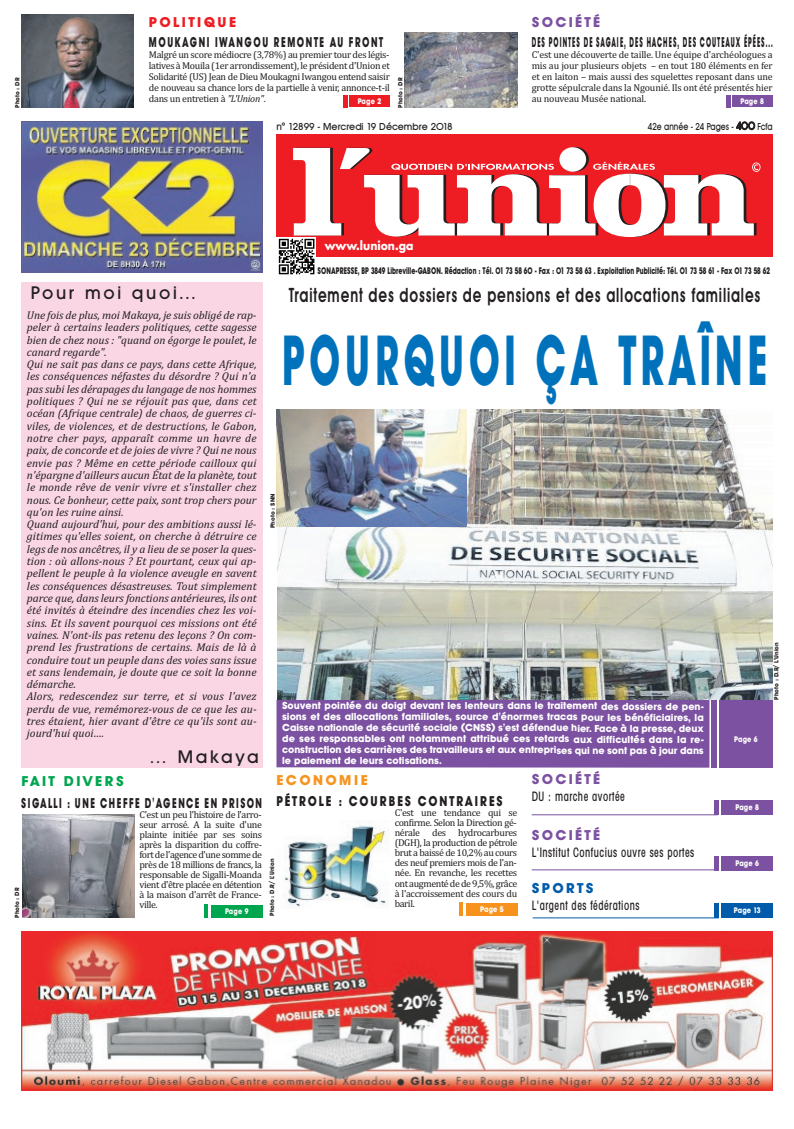
<style>
.page{position:relative;width:794px;height:1129px;background:#fff}
.page>*{position:absolute;margin:0;border:0;box-sizing:border-box;transform-origin:0 0}
.t1{font:700 70px "Avant Garde BQ";letter-spacing:.12em;color:#0072bc;scale:.55 1}
.t2{font:600 20px "Avant Garde BQ";letter-spacing:.06em;color:#231f20;scale:.7 1}
.t3{font:500 18px "Avant Garde BQ";letter-spacing:.15em;color:#231f20}
.t4{font:700 14px "Avant Garde BQ";letter-spacing:.17em;color:#231f20;scale:.65 1}
.t5{font:700 14px "Avant Garde BQ";letter-spacing:.17em;color:#231f20;scale:.45 1}
.t6{font:700 14px "Avant Garde BQ";letter-spacing:.17em;color:#231f20;scale:.8 1}
.t7{font:700 14px "Avant Garde BQ";letter-spacing:.16em;color:#7c51a1}
.t8{font:700 14px "Avant Garde BQ";letter-spacing:.15em;color:#00a54f}
.t9{font:700 14px "Avant Garde BQ";letter-spacing:.17em;color:#ee1d23}
.t10{font:700 14px "Avant Garde BQ";letter-spacing:.17em;color:#f7931d}
.t11{font:700 14px "Avant Garde BQ";letter-spacing:.17em;color:#015aaa}
.t12{font:500 condensed 13px "Avant Garde";letter-spacing:.05em;color:#231f20;scale:.8 1}
.t13{font:700 11.9px "Futura";color:#fff;scale:.91 1}
.t14{font:italic 11.4px/12.3px "Cambria";color:#231f20}
.t15{font:10px/10px "Cambria";letter-spacing:-.03em;color:#231f20;text-align:justify}
.t16{font:700 10px/11px "Avant Garde BQ";color:#fff;text-align:justify}
.t17{font:500 10px "Avant Garde BQ";color:#231f20}
.t18{font:500 10px "Avant Garde BQ";color:#231f20;scale:.8 1}
.t19{font:700 9.4px "Avant Garde BQ";color:#231f20;scale:.68 1}
.t20{font:700 8px "Avant Garde BQ";letter-spacing:.02em;color:#fff;scale:.85 1}
.t21{font:700 6px "Avant Garde BQ";color:#231f20}
.s1{font-style:italic}
.s2{font-size:11px}
</style>
<div class="page">
<div style="left:276px;top:135px;width:496px;height:122px;background:#ee1d23"></div>
<svg style="left:293px;top:148px;width:467px;height:89px"></svg>
<div style="left:21px;top:283px;width:241px;height:485px;background:#fad6e5"></div>
<hr style="left:531px;top:814px;width:186px;height:1px;background:#7c51a1">
<hr style="left:531px;top:869px;width:186px;height:1px;background:#7c51a1">
<hr style="left:532px;top:917px;width:186px;height:1px;background:#015aaa">
<div style="left:276px;top:699px;width:433px;height:68px;background:#7c51a1"></div>
<img style="left:276px;top:238px;width:39px;height:37px">
<img style="left:21px;top:931px;width:751px;height:158px">
<img style="left:21px;top:122px;width:241px;height:150px">
<div style="left:719px;top:699px;width:53px;height:68px;background:#7c51a1"></div>
<div style="left:711px;top:699px;width:5px;height:68px;background:#7c51a1"></div>
<img style="left:278px;top:409px;width:494px;height:290px">
<img style="left:276px;top:409px;width:190px;height:117px">
<div style="left:349px;top:95px;width:40px;height:12px;background:#ee1d23"></div>
<hr style="left:343px;top:95px;width:4px;height:13px;background:#ee1d23">
<img style="left:21px;top:14px;width:113px;height:94px">
<div style="left:732px;top:95px;width:40px;height:12px;background:#7c51a1"></div>
<hr style="left:726px;top:95px;width:4px;height:13px;background:#7c51a1">
<img style="left:404px;top:32px;width:113px;height:75px">
<div style="left:211px;top:904px;width:51px;height:13px;background:#00a54f"></div>
<img style="left:23px;top:814px;width:111px;height:103px">
<hr style="left:204px;top:904px;width:4px;height:13px;background:#00a54f">
<div style="left:466px;top:902px;width:51px;height:13px;background:#f7931d"></div>
<img style="left:284px;top:820px;width:105px;height:88px">
<hr style="left:459px;top:902px;width:4px;height:13px;background:#f7931d">
<div style="left:721px;top:800px;width:51px;height:14px;background:#7c51a1"></div>
<div style="left:714px;top:800px;width:5px;height:14px;background:#7c51a1"></div>
<div style="left:721px;top:855px;width:51px;height:14px;background:#7c51a1"></div>
<div style="left:714px;top:855px;width:5px;height:14px;background:#7c51a1"></div>
<div style="left:721px;top:903px;width:51px;height:14px;background:#015aaa"></div>
<div style="left:714px;top:903px;width:5px;height:14px;background:#015aaa"></div>
<p class="t21" style="left:14px;top:108px;width:32px;rotate:-90deg">Photo : DR</p>
<p class="t9" style="left:149px;top:14px;width:89px">POLITIQUE</p>
<p class="t4" style="left:149px;top:34px;width:362px">MOUKAGNI IWANGOU REMONTE AU FRONT</p>
<p class="t15" style="left:149px;top:49px;width:242px;line-height:11px">Malgré un score médiocre (3,78%) au premier tour des légis&shy;latives à Mouila (1er arrondissement), le président d'Union et Solidarité (US) Jean de Dieu Moukagni Iwangou entend saisir de nouveau sa chance lors de la partielle à venir, annonce-t-il dans un entretien à <span class="s1">"L'Union"</span>.</p>
<p class="t20" style="left:358px;top:97px;width:29px">Page 2</p>
<p class="t21" style="left:397px;top:108px;width:32px;rotate:-90deg">Photo : DR</p>
<p class="t7" style="left:531px;top:14px;width:70px">SOCIÉTÉ</p>
<p class="t5" style="left:532px;top:34px;width:537px">DES POINTES DE SAGAIE, DES HACHES, DES COUTEAUX ÉPÉES...</p>
<p class="t15" style="left:531px;top:49px;width:242px;line-height:11px">C'est une découverte de taille. Une équipe d'archéologues a mis au jour plusieurs objets – en tout 180 éléments en fer et en laiton – mais aussi des squelettes reposant dans une grotte sépulcrale dans la Ngounié. Ils ont été présentés hier au nouveau Musée national.</p>
<p class="t20" style="left:740px;top:97px;width:29px">Page 8</p>
<p class="t17" style="left:276px;top:121px;width:178px">n° 12899 - Mercredi 19 Décembre 2018</p>
<p class="t18" style="left:648px;top:121px;width:157px">42e année - 24 Pages - <span class="s2">400</span> Fcfa</p>
<h3 class="t3" style="left:31px;top:283px;width:166px">Pour moi quoi...</h3>
<p class="t13" style="left:325px;top:240px;width:99px">www.lunion.ga</p>
<p class="t19" style="left:317px;top:266px;width:667px">SONAPRESSE, BP 3849 Libreville-GABON. Rédaction : Tél. 01 73 58 60 - Fax : 01 73 58 63 . Exploitation Publicité: Tél. 01 73 58 61 - Fax 01 73 58 62</p>
<h2 class="t2" style="left:289px;top:284px;width:675px">Traitement des dossiers de pensions et des allocations familiales</h2>
<p class="t14" style="left:27px;top:309px;width:231px">Une fois de plus, moi Makaya, je suis obligé de rap&shy;peler à certains leaders politiques, cette sagesse bien de chez nous : "quand on égorge le poulet, le canard regarde".<br>Qui ne sait pas dans ce pays, dans cette Afrique, les conséquences néfastes du désordre ? Qui n'a pas subi les dérapages du langage de nos hommes politiques ? Qui ne se réjouit pas que, dans cet océan (Afrique centrale) de chaos, de guerres ci&shy;viles, de violences, et de destructions, le Gabon, notre cher pays, apparaît comme un havre de paix, de concorde et de joies de vivre ? Qui ne nous envie pas ? Même en cette période cailloux qui n'épargne d'ailleurs aucun État de la planète, tout le monde rêve de venir vivre et s'installer chez nous. Ce bonheur, cette paix, sont trop chers pour qu'on les ruine ainsi.<br>Quand aujourd'hui, pour des ambitions aussi lé&shy;gitimes qu'elles soient, on cherche à détruire ce legs de nos ancêtres, il y a lieu de se poser la ques&shy;tion : où allons-nous ? Et pourtant, ceux qui ap&shy;pellent le peuple à la violence aveugle en savent les conséquences désastreuses. Tout simplement parce que, dans leursfonctions antérieures, ils ont été invités à éteindre des incendies chez les voi&shy;sins. Et ils savent pourquoi ces missions ont été vaines. N'ont-ils pas retenu des leçons ? On com&shy;prend les frustrations de certains. Mais de là à conduire tout un peuple dans des voies sans issue et sans lendemain, je doute que ce soit la bonne démarche.<br>Alors, redescendez sur terre, et si vous l'avez perdu de vue, remémorez-vous de ce que les au&shy;tres étaient, hier avant d'être ce qu'ils sont au&shy;jourd'hui quoi….</p>
<h1 class="t1" style="left:282px;top:320px;width:883px">POURQUOI ÇA TRAÎNE</h1>
<p class="t21" style="left:269px;top:528px;width:36px;rotate:-90deg">Photo : SNN</p>
<p class="t21" style="left:773px;top:699px;width:58px;rotate:-90deg">Photo : D.R/ L'Union</p>
<p class="t16" style="left:282px;top:700px;width:423px">Souvent pointée du doigt devant les lenteurs dans le traitement des dossiers de pen&shy;sions et des allocations familiales, source d'énormes tracas pour les bénéficiaires, la Caisse nationale de sécurité sociale (CNSS) s'est défendue hier. Face à la presse, deux de ses responsables ont notamment attribué ces retards aux difficultés dans la re&shy;construction des carrières des travailleurs et aux entreprises qui ne sont pas à jour dans le paiement de leurs cotisations.</p>
<p class="t6" style="left:276px;top:793px;width:284px">PÉTROLE : COURBES CONTRAIRES</p>
<p class="t15" style="left:395px;top:807px;width:124px">C'est une tendance qui se confirme. Selon la Direction gé&shy;nérale des hydrocarbures (DGH), la production de pétrole brut a baissé de 10,2% au cours des neuf premiers mois de l'an&shy;née. En revanche, les recettes ontaugmentédede9,5%,grâce à l'accroissement des cours du baril.</p>
<p class="t20" style="left:734px;top:734px;width:29px">Page 6</p>
<h3 class="t3" style="left:149px;top:746px;width:111px">… Makaya</h3>
<p class="t7" style="left:531px;top:770px;width:70px">SOCIÉTÉ</p>
<p class="t12" style="left:532px;top:791px;width:118px">DU : marche avortée</p>
<p class="t7" style="left:531px;top:827px;width:70px">SOCIÉTÉ</p>
<p class="t12" style="left:532px;top:847px;width:205px">L'Institut Confucius ouvre ses portes</p>
<p class="t11" style="left:531px;top:880px;width:63px">SPORTS</p>
<p class="t12" style="left:532px;top:900px;width:136px">L'argent des fédérations</p>
<p class="t10" style="left:276px;top:772px;width:93px">ECONOMIE</p>
<p class="t8" style="left:21px;top:773px;width:104px">FAIT DIVERS</p>
<p class="t4" style="left:21px;top:795px;width:372px">SIGALLI : UNE CHEFFE D'AGENCE EN PRISON</p>
<p class="t15" style="left:139px;top:809px;width:124px">C'est un peu l'histoire de l'arro&shy;seur arrosé. A la suite d'une plainte initiée par ses soins après la disparition du coffre&shy;fortdel'agenced'unesommede près de 18 millions de francs, la responsable de Sigalli-Moanda vient d'être placée en détention à la maison d'arrêt de France&shy;ville.</p>
<p class="t20" style="left:735px;top:803px;width:29px">Page 8</p>
<p class="t21" style="left:269px;top:915px;width:58px;rotate:-90deg">Photo : D.R/ L'Union</p>
<p class="t20" style="left:735px;top:858px;width:29px">Page 6</p>
<p class="t21" style="left:14px;top:917px;width:32px;rotate:-90deg">Photo : DR</p>
<p class="t20" style="left:480px;top:904px;width:29px">Page 5</p>
<p class="t20" style="left:734px;top:905px;width:33px">Page 13</p>
<p class="t20" style="left:225px;top:906px;width:29px">Page 9</p>
</div>
